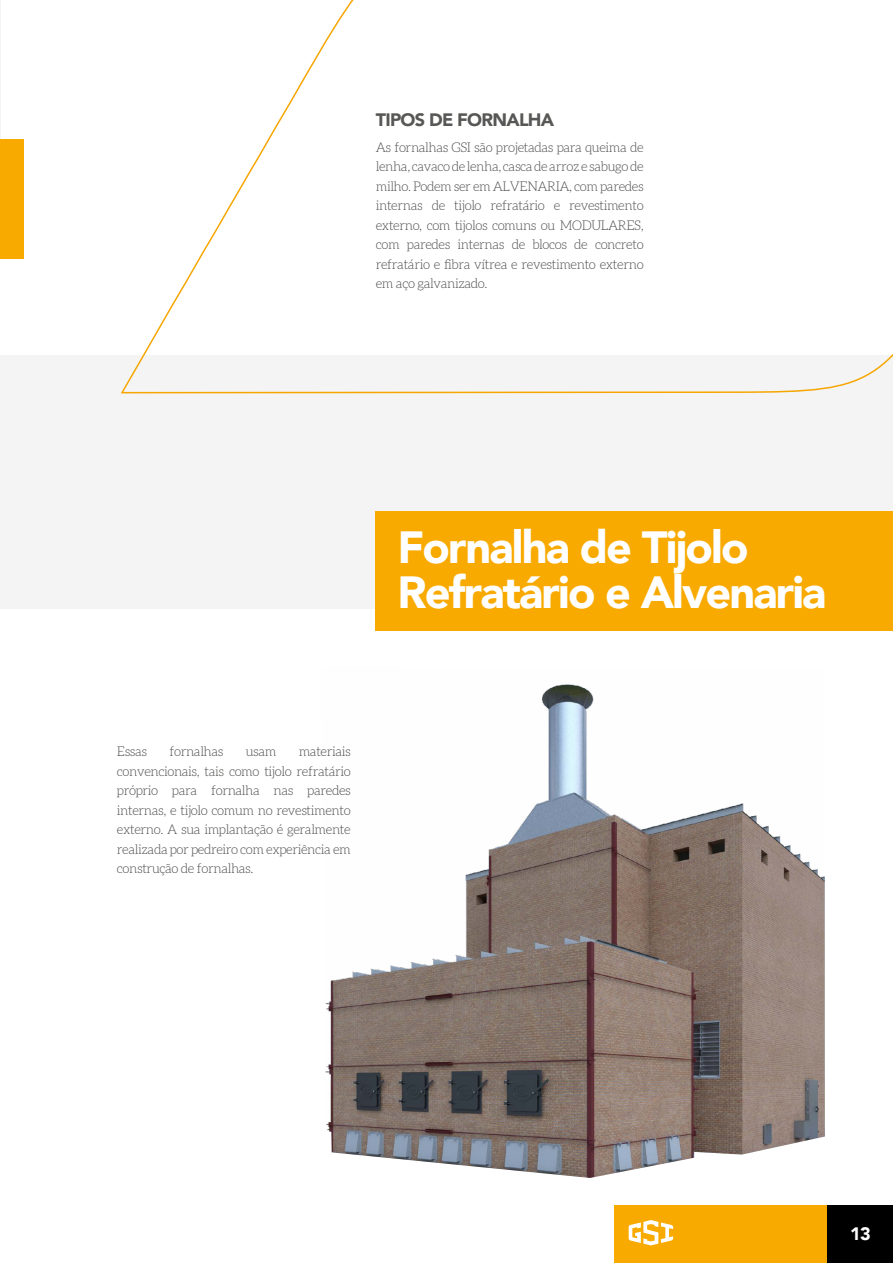
<style>
.page{position:relative;width:893px;height:1263px;background:#fff}
.page>*{position:absolute;margin:0;border:0;box-sizing:border-box;transform-origin:0 0}
.t1{font:900 45px/45px "Avenir";letter-spacing:-.04em;color:#fff}
.t2{font:900 18px "Avenir";letter-spacing:-.04em;color:#575756}
.t3{font:900 18px "Avenir";color:#fff}
.t4{font:300 13.2px/19.5px "Aleo";letter-spacing:-.03em;color:#4a4a49;text-align:justify}
</style>
<div class="page">
<div style="left:826px;top:1205px;width:67px;height:58px;background:#000"></div>
<div style="left:614px;top:1205px;width:212px;height:58px;background:#f8aa00"></div>
<svg style="left:629px;top:1220px;width:44px;height:25px"></svg>
<div style="left:0;top:355px;width:893px;height:253px;background:#f4f4f4"></div>
<svg style="left:120px;top:0;width:773px;height:394px"></svg>
<div style="left:376px;top:511px;width:517px;height:120px;background:#f8aa00"></div>
<img style="left:325px;top:684px;width:500px;height:494px">
<hr style="left:0;top:0;width:1px;height:251px;background:#f4f4f4">
<div style="left:0;top:139px;width:23px;height:119px;background:#f8aa00"></div>
<h2 class="t2" style="left:376px;top:105px;width:180px">TIPOS DE FORNALHA</h2>
<p class="t4" style="left:376px;top:138px;width:269px">As fornalhas GSI são projetadas para queima de lenha, cavaco de lenha, casca de arroz e sabugo de milho. Podem ser em ALVENARIA, com paredes internas de tijolo refratário e revestimento externo, com tijolos comuns ou MODULARES, com paredes internas de blocos de concreto refratário e fibra vítrea e revestimento externo em aço galvanizado.</p>
<h1 class="t1" style="left:398px;top:523px;width:430px">Fornalha de Tijolo<br>Refratário e Alvenaria</h1>
<p class="t4" style="left:117px;top:743px;width:32px">Essas</p>
<p class="t4" style="left:169px;top:743px;width:56px">fornalhas</p>
<p class="t4" style="left:246px;top:743px;width:32px">usam</p>
<p class="t4" style="left:117px;top:743px;width:235px;text-indent:182px">materiais convencionais, tais como tijolo refratário próprio para fornalha nas paredes internas, e tijolo comum no revestimento externo. A sua implantação é geralmente realizada por pedreiro com experiência em construção de fornalhas.</p>
<h2 class="t3" style="left:850px;top:1218px;width:22px">13</h2>
</div>
